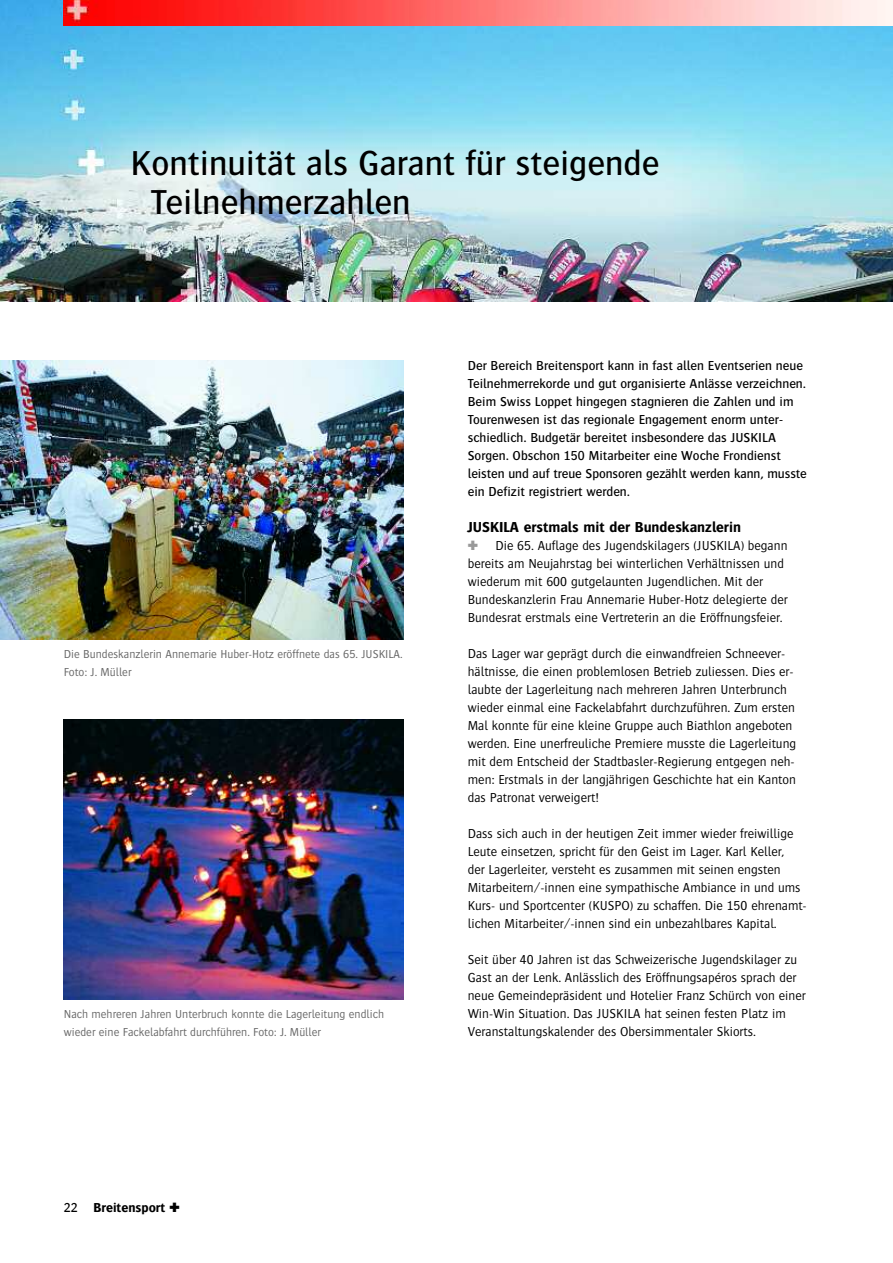
<style>
.page{position:relative;width:893px;height:1263px;background:#fff}
.page>*{position:absolute;margin:0;border:0;box-sizing:border-box;transform-origin:0 0}
.t1{font:500 36px/39px "Bosis";color:#000}
.t2{font:700 15px "Bosis";color:#000}
.t3{font:300 13.5px/18px "Bosis";color:#000}
.t4{font:500 13.5px/18px "Bosis";color:#000}
.t5{font:700 13.5px "Bosis";color:#000}
.t6{font:300 12px/18px "Bosis";color:#666}
.s1{font-weight:500}
</style>
<div class="page">
<img style="left:0;top:0;width:893px;height:301px">
<img style="left:64px;top:0;width:829px;height:25px">
<img style="left:0;top:361px;width:404px;height:279px">
<img style="left:64px;top:720px;width:340px;height:280px">
<h1 class="t1" style="left:151px;top:143px;width:510px;text-indent:-20px">Kontinuität als Garant für steigende<br>Teilnehmerzahlen</h1>
<p class="t6" style="left:64px;top:645px;width:340px">Die Bundeskanzlerin Annemarie Huber-Hotz eröffnete das 65. JUSKILA.<br>Foto: J. Müller</p>
<p class="t6" style="left:64px;top:1005px;width:322px">Nach mehreren Jahren Unterbruch konnte die Lagerleitung endlich wieder eine Fackelabfahrt durchführen. Foto: J. Müller</p>
<p class="t4" style="left:468px;top:356px;width:341px">Der Bereich Breitensport kann in fast allen Eventserien neue Teilnehmerrekorde und gut organisierte Anlässe verzeichnen.<br>Beim Swiss Loppet hingegen stagnieren die Zahlen und im Tourenwesen ist das regionale Engagement enorm unter&shy;schiedlich. Budgetär bereitet insbesondere das JUSKILA Sorgen. Obschon 150 Mitarbeiter eine Woche Frondienst leisten und auf treue Sponsoren gezählt werden kann, musste ein Defizit registriert werden.</p>
<p class="t2" style="left:468px;top:518px;width:275px">JUSKILA erstmals mit der Bundeskanzlerin</p>
<p class="t3" style="left:468px;top:536px;width:321px;text-indent:28px">Die 65. Auflage des Jugendskilagers (JUSKILA) begann bereits am Neujahrstag bei winterlichen Verhältnissen und wiederum mit 600 gutgelaunten Jugendlichen. Mit der Bundeskanzlerin Frau Annemarie Huber-Hotz delegierte der Bundesrat erstmals eine Vertreterin an die Eröffnungsfeier.</p>
<p class="t3" style="left:468px;top:644px;width:330px">Das Lager war geprägt durch die einwandfreien Schneever&shy;hältnisse, die einen problemlosen Betrieb zuliessen. Dies er&shy;laubte der Lagerleitung nach mehreren Jahren Unterbrunch wieder einmal eine Fackelabfahrt durchzuführen. Zum ersten Mal konnte für eine kleine Gruppe auch Biathlon angeboten werden. Eine unerfreuliche Premiere musste die Lagerleitung mit dem Entscheid der Stadtbasler-Regierung entgegen neh&shy;men: Erstmals in der langjährigen Geschichte hat ein Kanton das Patronat verweigert!</p>
<p class="t3" style="left:468px;top:824px;width:340px">Dass sich auch in der heutigen Zeit immer wieder freiwillige Leute einsetzen, spricht für den Geist im Lager. Karl Keller,<br>der Lagerleiter, versteht es zusammen mit seinen engsten Mitarbeitern/-innen eine sympathische Ambiance in und ums Kurs- und Sportcenter (KUSPO) zu schaffen. Die 150 ehrenamt&shy;lichen Mitarbeiter/-innen sind ein unbezahlbares Kapital.</p>
<p class="t3" style="left:468px;top:950px;width:340px">Seit über 40 Jahren ist das Schweizerische Jugendskilager zu Gast an der Lenk. Anlässlich des Eröffnungsapéros sprach der neue Gemeindepräsident und Hotelier Franz Schürch von einer Win-Win Situation. Das JUSKILA hat seinen festen Platz im Veranstaltungskalender des Obersimmentaler Skiorts.</p>
<p class="t5" style="left:64px;top:1199px;width:117px"><span class="s1">22</span> Breitensport ✚</p>
</div>
